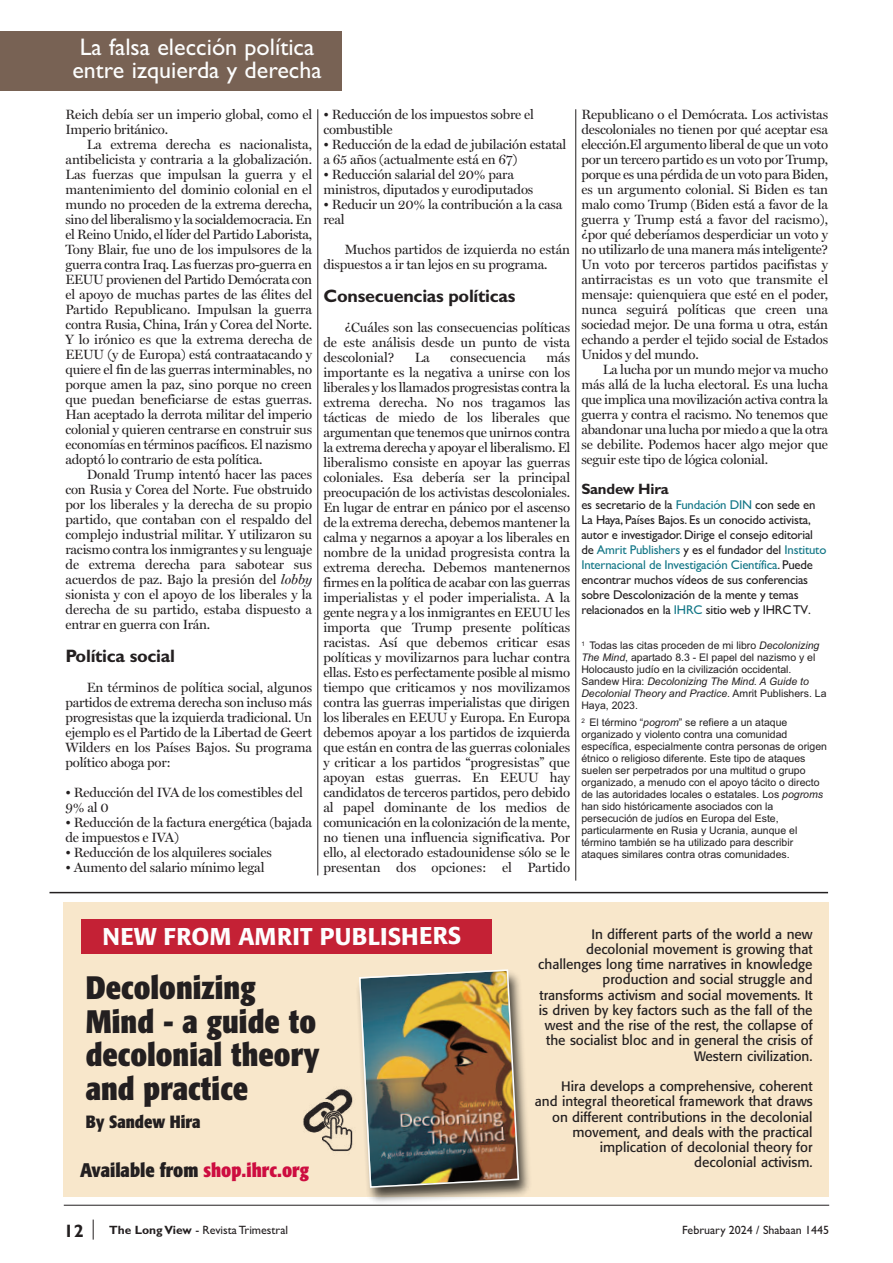
<style>
.page{position:relative;width:893px;height:1263px;background:#fff}
.page>*{position:absolute;margin:0;border:0;box-sizing:border-box;transform-origin:0 0}
.t1{font:700 condensed 32.1px/33.6px "Formata";color:#231f20}
.t2{font:24px/22.5px "Gill Sans";color:#fdfefe;text-align:center}
.t3{font:500 24px "Formata";color:#fdfefe}
.t4{font:700 condensed 19.5px "Formata";color:#231f20}
.t5{font:700 18px "Gill Sans";letter-spacing:-.015em;color:#231f20}
.t6{font:700 condensed 17.55px "Formata";color:#231f20}
.t7{font:700 15px "Gill Sans";letter-spacing:-.015em;color:#231f20}
.t8{font:13.5px/15px "Miller Display";letter-spacing:-.015em;color:#231f20}
.t9{font:13.5px/15.3px "Formata";color:#231f20;text-align:right}
.t10{font:12.75px/15px "Gill Sans";letter-spacing:-.015em;color:#231f20}
.t11{font:12px "Gill Sans";color:#231f20}
.t12{font:10.5px/12px "Arial";color:#231f20}
.s1{font-style:italic}
.s2{color:#127686}
.s3{color:#cd0d40}
.s4{font-weight:700}
</style>
<div class="page">
<hr style="left:64px;top:1205px;width:765px;height:1px;background:#231f20">
<svg style="left:93px;top:1219px;width:1px;height:20px"></svg>
<div style="left:0;top:31px;width:341px;height:60px;background:#786254"></div>
<hr style="left:318px;top:109px;width:1px;height:766px;background:#231f20">
<hr style="left:575px;top:109px;width:1px;height:771px;background:#231f20">
<div style="left:63px;top:902px;width:766px;height:295px;background:#f8e7cb"></div>
<div style="left:81px;top:919px;width:410px;height:35px;background:#c42135"></div>
<img style="left:352px;top:1005px;width:187px;height:201px">
<img style="left:358px;top:969px;width:162px;height:220px">
<hr style="left:50px;top:892px;width:778px;height:1px;background:#231f20">
<img style="left:303px;top:1084px;width:57px;height:72px">
<h2 class="t2" style="left:72px;top:36px;width:251px">La falsa elección política entre izquierda y derecha</h2>
<p class="t8" style="left:65px;top:107px;width:248px">Reich debía ser un imperio global, como el<br>Imperio británico.</p>
<p class="t8" style="left:65px;top:137px;width:248px;text-align:justify;text-indent:21px">La extrema derecha es nacionalista, antibelicista y contraria a la globalización.<br>Las fuerzas que impulsan la guerra y el mantenimiento del dominio colonial en el mundo no proceden de la extrema derecha, sino del liberalismo y la socialdemocracia. En el Reino Unido, el líder del Partido Laborista, Tony Blair, fue uno de los impulsores de la guerra contra Iraq. Las fuerzas pro-guerra en EEUU provienen del Partido Demócrata con el apoyo de muchas partes de las élites del Partido Republicano. Impulsan la guerra contra Rusia, China, Irán y Corea del Norte.<br>Y lo irónico es que la extrema derecha de EEUU (y de Europa) está contraatacando y quiere el fin de las guerras interminables, no porque amen la paz, sino porque no creen que puedan beneficiarse de estas guerras.<br>Han aceptado la derrota militar del imperio colonial y quieren centrarse en construir sus economías en términos pacíficos. El nazismo adoptó lo contrario de esta política.</p>
<p class="t8" style="left:65px;top:467px;width:248px;text-align:justify;text-indent:21px">Donald Trump intentó hacer las paces con Rusia y Corea del Norte. Fue obstruido por los liberales y la derecha de su propio partido, que contaban con el respaldo del complejo industrial militar. Y utilizaron su racismo contra los inmigrantes y su lenguaje de extrema derecha para sabotear sus acuerdos de paz. Bajo la presión del <span class="s1">lobby </span>sionista y con el apoyo de los liberales y la derecha de su partido, estaba dispuesto a entrar en guerra con Irán.</p>
<h3 class="t5" style="left:65px;top:646px;width:111px">Política social</h3>
<p class="t8" style="left:65px;top:680px;width:248px;text-align:justify;text-indent:21px">En términos de política social, algunos partidos de extrema derecha son incluso más progresistas que la izquierda tradicional. Un ejemplo es el Partido de la Libertad de Geert Wilders en los Países Bajos. Su programa político aboga por:</p>
<p class="t8" style="left:65px;top:785px;width:239px">• Reducción del IVA de los comestibles del<br>9% al 0</p>
<p class="t8" style="left:65px;top:815px;width:248px">• Reducción de la factura energética (bajada de impuestos e IVA)</p>
<p class="t8" style="left:65px;top:845px;width:208px">• Reducción de los alquileres sociales</p>
<p class="t8" style="left:65px;top:860px;width:200px">• Aumento del salario mínimo legal</p>
<p class="t8" style="left:323px;top:107px;width:212px">• Reducción de los impuestos sobre el combustible</p>
<p class="t8" style="left:323px;top:137px;width:244px">• Reducción de la edad de jubilación estatal a 65 años (actualmente está en 67)</p>
<p class="t8" style="left:323px;top:167px;width:211px">• Reducción salarial del 20% para ministros, diputados y eurodiputados</p>
<p class="t8" style="left:323px;top:197px;width:241px">• Reducir un 20% la contribución a la casa real</p>
<p class="t8" style="left:323px;top:242px;width:248px;text-indent:21px">Muchos partidos de izquierda no están dispuestos a ir tan lejos en su programa.</p>
<h3 class="t5" style="left:323px;top:286px;width:194px">Consecuencias políticas</h3>
<p class="t8" style="left:323px;top:320px;width:248px;text-align:justify;text-indent:21px">¿Cuáles son las consecuencias políticas de este análisis desde un punto de vista descolonial?</p>
<p class="t8" style="left:323px;top:350px;width:248px;text-align:justify;text-indent:223px">más importante es la negativa a unirse con los liberales y los llamados progresistas contra la extrema derecha. No nos tragamos las tácticas de miedo de los liberales que argumentan que tenemos que unirnos contra la extrema derecha y apoyar el liberalismo. El liberalismo consiste en apoyar las guerras coloniales. Esa debería ser la principal preocupación de los activistas descoloniales.<br>En lugar de entrar en pánico por el ascenso de la extrema derecha, debemos mantener la calma y negarnos a apoyar a los liberales en nombre de la unidad progresista contra la extrema derecha. Debemos mantenernos firmes en la política de acabar con las guerras imperialistas y el poder imperialista. A la gente negra y a los inmigrantes en EEUU les importa que Trump presente políticas racistas. Así que debemos criticar esas políticas y movilizarnos para luchar contra ellas. Esto es perfectamente posible al mismo tiempo que criticamos y nos movilizamos contra las guerras imperialistas que dirigen los liberales en EEUU y Europa. En Europa debemos apoyar a los partidos de izquierda que están en contra de las guerras coloniales y criticar a los partidos “progresistas” que apoyan estas guerras. En EEUU hay candidatos de terceros partidos, pero debido al papel dominante de los medios de comunicación en la colonización de la mente, no tienen una influencia significativa. Por ello, al electorado estadounidense sólo se le presentan dos opciones: el Partido</p>
<p class="t8" style="left:415px;top:350px;width:17px">La</p>
<p class="t8" style="left:450px;top:350px;width:77px">consecuencia</p>
<p class="t8" style="left:581px;top:107px;width:248px;text-align:justify">Republicano o el Demócrata. Los activistas descoloniales no tienen por qué aceptar esa elección.El argumento liberal de que un voto por un tercero partido es un voto por Trump, porque es una pérdida de un voto para Biden, es un argumento colonial. Si Biden es tan malo como Trump (Biden está a favor de la guerra y Trump está a favor del racismo), ¿por qué deberíamos desperdiciar un voto y no utilizarlo de una manera más inteligente?<br>Un voto por terceros partidos pacifistas y antirracistas es un voto que transmite el mensaje: quienquiera que esté en el poder, nunca seguirá políticas que creen una sociedad mejor. De una forma u otra, están echando a perder el tejido social de Estados Unidos y del mundo.</p>
<p class="t8" style="left:581px;top:362px;width:248px;text-align:justify;text-indent:21px">La lucha por un mundo mejor va mucho más allá de la lucha electoral. Es una lucha que implica una movilización activa contra la guerra y contra el racismo. No tenemos que abandonar una lucha por miedo a que la otra se debilite. Podemos hacer algo mejor que seguir este tipo de lógica colonial.</p>
<p class="t7" style="left:581px;top:480px;width:89px">Sandew Hira</p>
<p class="t10" style="left:581px;top:497px;width:246px">es secretario de la <span class="s2">Fundación DIN</span> con sede en La Haya, Países Bajos. Es un conocido activista, autor e investigador. Dirige el consejo editorial de <span class="s2">Amrit Publishers</span> y es el fundador del <span class="s2">Instituto Internacional de Investigación Científica</span>. Puede encontrar muchos vídeos de sus conferencias sobre Descolonización de la mente y temas relacionados en la <span class="s2">IHRC</span> sitio web y IHRCTV.</p>
<p class="t12" style="left:581px;top:639px;width:247px"><sup>1</sup> Todas las citas proceden de mi libro <span class="s1">Decolonizing The Mind</span>, apartado 8.3 - El papel del nazismo y el Holocausto judío en la civilización occidental.<br>Sandew Hira: <span class="s1">Decolonizing The Mind. A Guide to Decolonial Theory and Practice</span>. Amrit Publishers. La Haya, 2023.</p>
<p class="t12" style="left:581px;top:717px;width:247px"><sup>2</sup> El término “<span class="s1">pogrom</span>” se refiere a un ataque organizado y violento contra una comunidad específica, especialmente contra personas de origen étnico o religioso diferente. Este tipo de ataques suelen ser perpetrados por una multitud o grupo organizado, a menudo con el apoyo tácito o directo de las autoridades locales o estatales. Los <span class="s1">pogroms </span>han sido históricamente asociados con la persecución de judíos en Europa del Este, particularmente en Rusia y Ucrania, aunque el término también se ha utilizado para describir ataques similares contra otras comunidades.</p>
<h2 class="t3" style="left:103px;top:926px;width:360px">NEW FROM AMRIT PUBLISHERS</h2>
<p class="t9" style="left:538px;top:927px;width:276px">In different parts of the world a new decolonial movement is growing that challenges long time narratives in knowledge production and social struggle and transforms activism and social movements. It is driven by key factors such as the fall of the west and the rise of the rest, the collapse of the socialist bloc and in general the crisis of Western civilization.</p>
<p class="t9" style="left:535px;top:1080px;width:279px">Hira develops a comprehensive, coherent<br>and integral theoretical framework that draws on different contributions in the decolonial movement, and deals with the practical implication of decolonial theory for decolonial activism.</p>
<h1 class="t1" style="left:86px;top:974px;width:235px">Decolonizing<br>Mind - a guide to decolonial theory and practice</h1>
<p class="t6" style="left:86px;top:1114px;width:116px">By Sandew Hira</p>
<h3 class="t4" style="left:80px;top:1162px;width:231px">Available from <span class="s3">shop.ihrc.org</span></h3>
<h3 class="t5" style="left:64px;top:1220px;width:21px">12</h3>
<p class="t11" style="left:109px;top:1222px;width:180px"><span class="s4">The LongView</span> - Revista Trimestral</p>
<p class="t11" style="left:682px;top:1222px;width:149px">February 2024 / Shabaan 1445</p>
</div>
